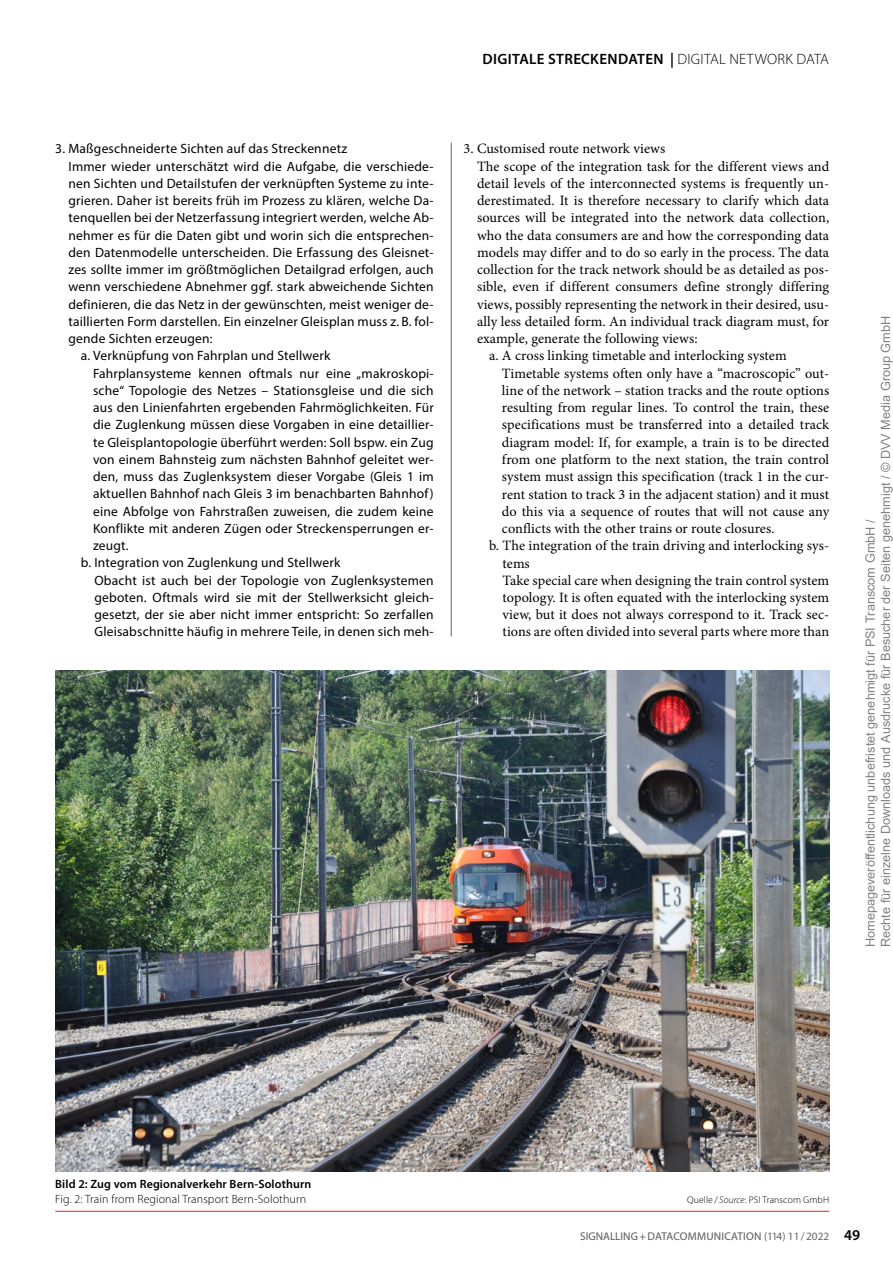
<style>
.page{position:relative;width:893px;height:1263px;background:#fff}
.page>*{position:absolute;margin:0;border:0;box-sizing:border-box;transform-origin:0 0}
.t1{font:600 15px "Myriad Pro";letter-spacing:.025em;color:#000}
.t2{font:14.25px "Minion Pro";letter-spacing:.005em;color:#000}
.t3{font:13.5px "Myriad Pro";letter-spacing:.015em;color:#000}
.t4{font:12.75px/15.3px "Arial";color:rgb(0 0 0/.5)}
.t5{font:300 12px "Myriad Pro";letter-spacing:.01em;color:#000}
.t6{font:600 12px "Myriad Pro";letter-spacing:.01em;color:#000}
.t7{font:11.25px "Myriad Pro";color:#58595b}
.t8{font:300 9.75px "Myriad Pro";letter-spacing:.01em;color:#000}
.s1{font-weight:300}
.s2{font-style:italic}
.s3{color:#636466}
.s4{font-weight:600;font-size:15px;color:#000}
</style>
<div class="page">
<img style="left:55px;top:671px;width:774px;height:500px">
<hr style="left:55px;top:1211px;width:774px;height:1px;background:#ed1d24">
<hr style="left:451px;top:142px;width:1px;height:494px;background:#636466">
<p class="t3" style="left:55px;top:140px;width:293px">3. Maßgeschneiderte Sichten auf das Streckennetz</p>
<p class="t3" style="left:68px;top:158px;width:367px">Immer wieder unterschätzt wird die Aufgabe, die verschiede-</p>
<p class="t3" style="left:68px;top:175px;width:367px">nen Sichten und Detailstufen der verknüpften Systeme zu inte-</p>
<p class="t3" style="left:68px;top:192px;width:367px">grieren. Daher ist bereits früh im Prozess zu klären, welche Da-</p>
<p class="t3" style="left:68px;top:209px;width:367px">tenquellen bei der Netzerfassung integriert werden, welche Ab-</p>
<p class="t3" style="left:68px;top:227px;width:367px">nehmer es für die Daten gibt und worin sich die entsprechen-</p>
<p class="t3" style="left:68px;top:244px;width:367px">den Datenmodelle unterscheiden. Die Erfassung des Gleisnet-</p>
<p class="t3" style="left:68px;top:261px;width:367px">zes sollte immer im größtmöglichen Detailgrad erfolgen, auch</p>
<p class="t3" style="left:68px;top:278px;width:367px">wenn verschiedene Abnehmer ggf. stark abweichende Sichten</p>
<p class="t3" style="left:68px;top:296px;width:367px">definieren, die das Netz in der gewünschten, meist weniger de-</p>
<p class="t3" style="left:68px;top:313px;width:367px">taillierten Form darstellen. Ein einzelner Gleisplan muss z. B. fol-</p>
<p class="t3" style="left:68px;top:330px;width:146px">gende Sichten erzeugen:</p>
<p class="t3" style="left:81px;top:347px;width:251px">a. Verknüpfung von Fahrplan und Stellwerk</p>
<p class="t3" style="left:93px;top:365px;width:342px">Fahrplansysteme kennen oftmals nur eine „makroskopi-</p>
<p class="t3" style="left:93px;top:382px;width:342px">sche“ Topologie des Netzes – Stationsgleise und die sich</p>
<p class="t3" style="left:93px;top:399px;width:342px">aus den Linienfahrten ergebenden Fahrmöglichkeiten. Für</p>
<p class="t3" style="left:93px;top:417px;width:342px">die Zuglenkung müssen diese Vorgaben in eine detaillier-</p>
<p class="t3" style="left:93px;top:434px;width:342px">te Gleisplantopologie überführt werden: Soll bspw. ein Zug</p>
<p class="t3" style="left:93px;top:451px;width:342px">von einem Bahnsteig zum nächsten Bahnhof geleitet wer-</p>
<p class="t3" style="left:93px;top:468px;width:342px">den, muss das Zuglenksystem dieser Vorgabe (Gleis 1 im</p>
<p class="t3" style="left:93px;top:486px;width:342px">aktuellen Bahnhof nach Gleis 3 im benachbarten Bahnhof)</p>
<p class="t3" style="left:93px;top:503px;width:342px">eine Abfolge von Fahrstraßen zuweisen, die zudem keine</p>
<p class="t3" style="left:93px;top:520px;width:342px">Konflikte mit anderen Zügen oder Streckensperrungen er-</p>
<p class="t3" style="left:93px;top:537px;width:37px">zeugt.</p>
<p class="t3" style="left:81px;top:555px;width:261px">b. Integration von Zuglenkung und Stellwerk</p>
<p class="t3" style="left:94px;top:572px;width:341px">Obacht ist auch bei der Topologie von Zuglenksystemen</p>
<p class="t3" style="left:94px;top:589px;width:341px">geboten. Oftmals wird sie mit der Stellwerksicht gleich-</p>
<p class="t3" style="left:94px;top:606px;width:341px">gesetzt, der sie aber nicht immer entspricht: So zerfallen</p>
<p class="t3" style="left:94px;top:624px;width:341px">Gleisabschnitte häufig in mehrere Teile, in denen sich meh-</p>
<p class="t1" style="left:482px;top:49px;width:348px">Digitale Streckendaten | <span class="s1">Digital Network Data</span></p>
<p class="t2" style="left:463px;top:139px;width:203px">3. Customised route network views</p>
<p class="t2" style="left:477px;top:156px;width:354px">The scope of the integration task for the different views and</p>
<p class="t2" style="left:477px;top:174px;width:354px">detail levels of the interconnected systems is frequently un-</p>
<p class="t2" style="left:477px;top:191px;width:354px">derestimated. It is therefore necessary to clarify which data</p>
<p class="t2" style="left:477px;top:208px;width:354px">sources will be integrated into the network data collection,</p>
<p class="t2" style="left:477px;top:226px;width:354px">who the data consumers are and how the corresponding data</p>
<p class="t2" style="left:477px;top:243px;width:354px">models may differ and to do so early in the process. The data</p>
<p class="t2" style="left:477px;top:260px;width:354px">collection for the track network should be as detailed as pos-</p>
<p class="t2" style="left:477px;top:277px;width:354px">sible, even if different consumers define strongly differing</p>
<p class="t2" style="left:477px;top:295px;width:354px">views, possibly representing the network in their desired, usu-</p>
<p class="t2" style="left:477px;top:312px;width:354px">ally less detailed form. An individual track diagram must, for</p>
<p class="t2" style="left:477px;top:329px;width:222px">example, generate the following views:</p>
<p class="t2" style="left:489px;top:346px;width:299px">a. A cross linking timetable and interlocking system</p>
<p class="t2" style="left:502px;top:364px;width:329px">Timetable systems often only have a “macroscopic” out-</p>
<p class="t2" style="left:502px;top:381px;width:329px">line of the network – station tracks and the route options</p>
<p class="t2" style="left:502px;top:398px;width:329px">resulting from regular lines. To control the train, these</p>
<p class="t2" style="left:502px;top:415px;width:329px">specifications must be transferred into a detailed track</p>
<p class="t2" style="left:502px;top:433px;width:329px">diagram model: If, for example, a train is to be directed</p>
<p class="t2" style="left:502px;top:450px;width:329px">from one platform to the next station, the train control</p>
<p class="t2" style="left:502px;top:467px;width:329px">system must assign this specification (track 1 in the cur-</p>
<p class="t2" style="left:502px;top:484px;width:329px">rent station to track 3 in the adjacent station) and it must</p>
<p class="t2" style="left:502px;top:502px;width:329px">do this via a sequence of routes that will not cause any</p>
<p class="t2" style="left:502px;top:519px;width:274px">conflicts with the other trains or route closures.</p>
<p class="t2" style="left:489px;top:536px;width:342px">b. The integration of the train driving and interlocking sys-</p>
<p class="t2" style="left:502px;top:553px;width:29px">tems</p>
<p class="t2" style="left:502px;top:570px;width:328px">Take special care when designing the train control system</p>
<p class="t2" style="left:502px;top:588px;width:328px">topology. It is often equated with the interlocking system</p>
<p class="t2" style="left:502px;top:605px;width:328px">view, but it does not always correspond to it. Track sec-</p>
<p class="t2" style="left:502px;top:622px;width:328px">tions are often divided into several parts where more than</p>
<p class="t4" style="left:863px;top:947px;width:633px;rotate:-90deg">Homepageveröffentlichung unbefristet genehmigt für PSI Transcom GmbH /<br>Rechte für einzelne Downloads und Ausdrucke für Besucher der Seiten genehmigt / © DVV Media Group GmbH</p>
<p class="t6" style="left:55px;top:1177px;width:257px">Bild 2: Zug vom Regionalverkehr Bern-Solothurn</p>
<p class="t5" style="left:55px;top:1193px;width:253px">Fig. 2: Train from Regional Transport Bern-Solothurn</p>
<p class="t8" style="left:687px;top:1195px;width:143px">Quelle / <span class="s2">Source</span>: PSI Transcom GmbH</p>
<p class="t7" style="left:580px;top:1229px;width:281px">SIGNALLING+Datacommunication <span class="s3">(114) 11/2022</span> <span class="s4">49</span></p>
</div>
